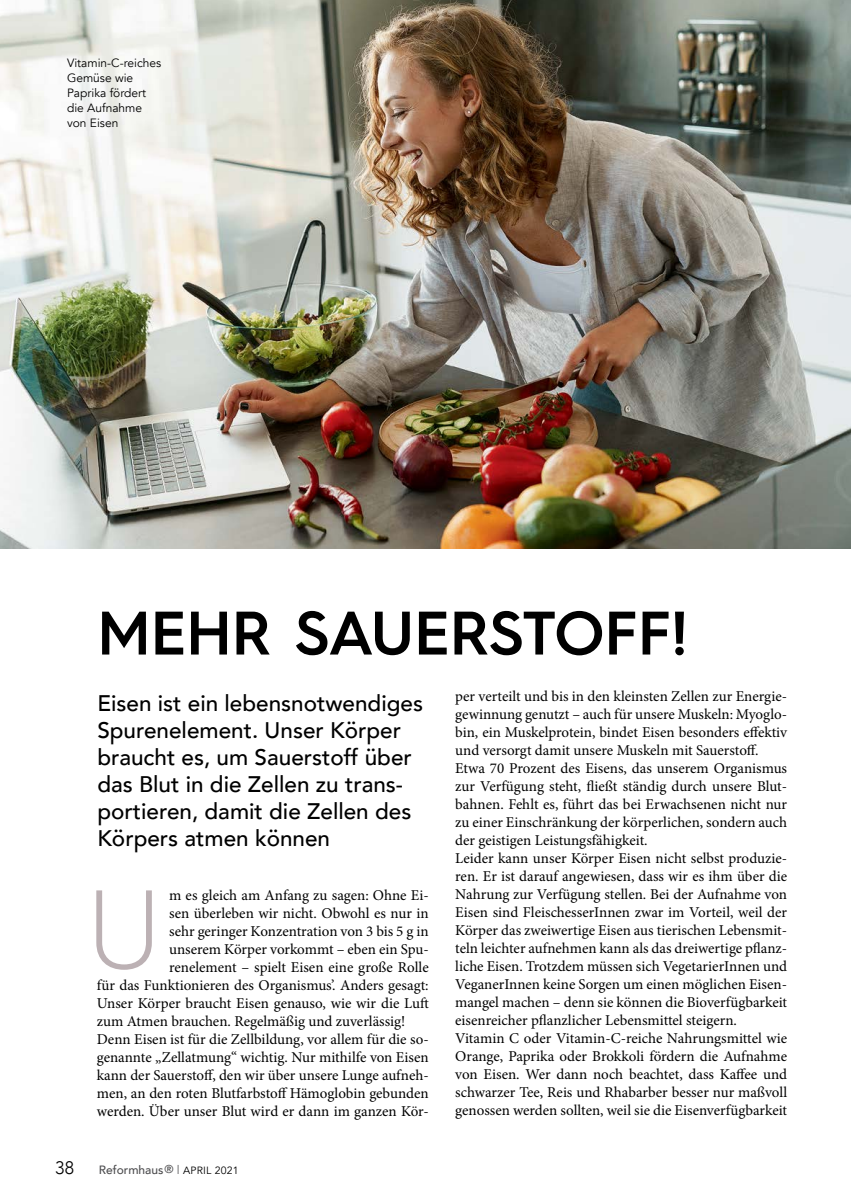
<style>
.page{position:relative;width:851px;height:1204px;background:#fff}
.page>*{position:absolute;margin:0;border:0;box-sizing:border-box;transform-origin:0 0}
.t1{font:300 111.9px "Hurme Geometric Sans 4";color:#bcb1b4}
.t2{font:600 61.5px "Hurme Geometric Sans 3";color:#000}
.t3{font:500 22.5px/27px "Avenir";color:#000}
.t4{font:300 18px "Avenir";color:#000}
.Zwitis{font:15px/18px "Minion Pro";color:#000;text-align:justify}
.t5{font:12px/15px "Avenir";color:#000}
.t6{font:500 12px "Avenir";color:#4d4d4f}
.s1{font-size:11.4px}
.s2{font-weight:300}
.s3{font-weight:400;font-size:10.5px;color:#000}
</style>
<div class="page">
<img style="left:0;top:0;width:850px;height:548px">
<p class="t5" style="left:67px;top:56px;width:96px">Vitamin-C-reiches<br>Gemüse wie<br>Paprika fördert die Aufnahme von Eisen</p>
<p class="t2" style="left:97px;top:589px;width:592px">MEHR SAUERSTOFF!</p>
<p class="t3" style="left:97px;top:688px;width:327px">Eisen ist ein lebensnotwendiges<br>Spurenelement. Unser Körper braucht es, um Sauerstoff über das Blut in die Zellen zu trans&shy;portieren, damit die Zellen des<br>Körpers atmen können</p>
<p class="Zwitis" style="left:455px;top:687px;width:333px">per verteilt und bis in den kleinsten Zellen zur Energie&shy;gewinnung genutzt – auch für unsere Muskeln: Myoglo&shy;bin, ein Muskelprotein, bindet Eisen besonders effektiv und versorgt damit unsere Muskeln mit Sauerstoff.</p>
<p class="Zwitis" style="left:455px;top:759px;width:333px">Etwa 70 Prozent des Eisens, das unserem Organismus zur Verfügung steht, fließt ständig durch unsere Blut&shy;bahnen. Fehlt es, führt das bei Erwachsenen nicht nur zu einer Einschränkung der körperlichen, sondern auch der geistigen Leistungsfähigkeit.</p>
<p class="Zwitis" style="left:455px;top:849px;width:333px">Leider kann unser Körper Eisen nicht selbst produzie&shy;ren. Er ist darauf angewiesen, dass wir es ihm über die Nahrung zur Verfügung stellen. Bei der Aufnahme von Eisen sind FleischesserInnen zwar im Vorteil, weil der Körper das zweiwertige Eisen aus tierischen Lebensmit&shy;teln leichter aufnehmen kann als das dreiwertige pflanz&shy;liche Eisen. Trotzdem müssen sich VegetarierInnen und VeganerInnen keine Sorgen um einen möglichen Eisen&shy;mangel machen – denn sie können die Bioverfügbarkeit eisenreicher pflanzlicher Lebensmittel steigern.</p>
<p class="Zwitis" style="left:455px;top:1029px;width:333px">Vitamin C oder Vitamin-C-reiche Nahrungsmittel wie Orange, Paprika oder Brokkoli fördern die Aufnahme von Eisen. Wer dann noch beachtet, dass Kaffee und schwarzer Tee, Reis und Rhabarber besser nur maßvoll genossen werden sollten, weil sie die Eisenverfügbarkeit</p>
<p class="Zwitis" style="left:169px;top:885px;width:261px">m es gleich am Anfang zu sagen: Ohne Ei-</p>
<p class="Zwitis" style="left:169px;top:903px;width:261px">sen überleben wir nicht. Obwohl es nur in</p>
<p class="Zwitis" style="left:169px;top:921px;width:261px">sehr geringer Konzentration von 3 bis 5 g in</p>
<p class="Zwitis" style="left:169px;top:939px;width:261px">unserem Körper vorkommt – eben ein Spu-</p>
<p class="Zwitis" style="left:169px;top:957px;width:261px">renelement – spielt Eisen eine große Rolle</p>
<p class="Zwitis" style="left:97px;top:975px;width:333px">für das Funktionieren des Organismus’. Anders gesagt:</p>
<p class="Zwitis" style="left:97px;top:993px;width:333px">Unser Körper braucht Eisen genauso, wie wir die Luft</p>
<p class="Zwitis" style="left:97px;top:1011px;width:310px">zum Atmen brauchen. Regelmäßig und zuverlässig!</p>
<p class="Zwitis" style="left:97px;top:1029px;width:333px">Denn Eisen ist für die Zellbildung, vor allem für die so&shy;genannte „Zellatmung“ wichtig. Nur mithilfe von Eisen kann der Sauerstoff, den wir über unsere Lunge aufneh&shy;men, an den roten Blutfarbstoff Hämoglobin gebunden werden. Über unser Blut wird er dann im ganzen Kör-</p>
<p class="t1" style="left:86px;top:853px;width:77px">U</p>
<p class="t4" style="left:55px;top:1156px;width:20px">38</p>
<p class="t6" style="left:99px;top:1159px;width:141px">Reformhaus<span class="s1">®</span> <span class="s2">l</span> <span class="s3">APRIL 2021</span></p>
</div>
